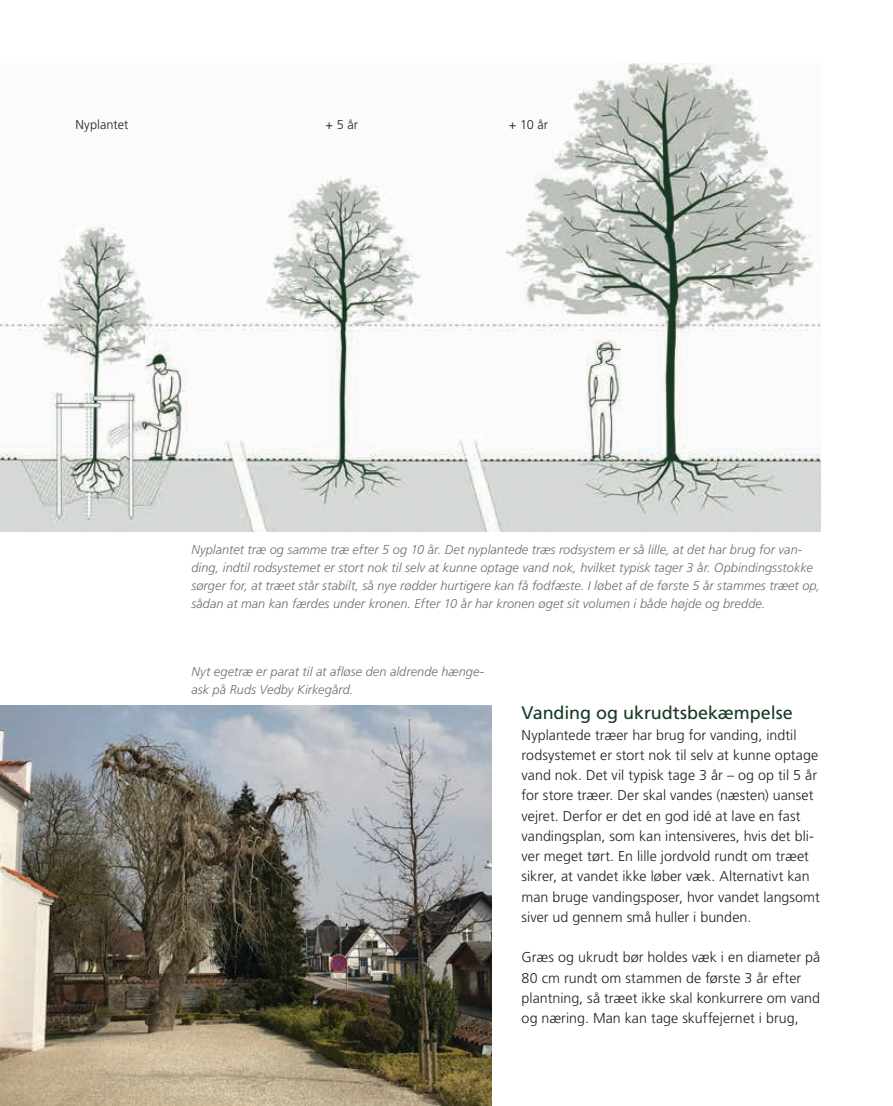
<style>
.page{position:relative;width:893px;height:1106px;background:#fff}
.page>*{position:absolute;margin:0;border:0;box-sizing:border-box;transform-origin:0 0}
.t1{font:18px "Frutiger LT Std";color:#173924}
.t2{font:300 14.25px/20.2px "Frutiger LT Std";color:#231f20}
.t3{font:italic 300 12.75px/18px "Frutiger LT Std";letter-spacing:.005em;color:#6d6f71}
.t4{font:300 12.75px "Frutiger LT Std";letter-spacing:.005em;color:#231f20}
</style>
<div class="page">
<img style="left:0;top:705px;width:492px;height:401px">
<img style="left:0;top:64px;width:821px;height:467px">
<p class="t4" style="left:75px;top:117px;width:54px">Nyplantet</p>
<p class="t4" style="left:326px;top:117px;width:34px">+ 5 år</p>
<p class="t4" style="left:509px;top:117px;width:41px">+ 10 år</p>
<p class="t3" style="left:191px;top:541px;width:630px">Nyplantet træ og samme træ efter 5 og 10 år. Det nyplantede træs rodsystem er så lille, at det har brug for van&shy;ding, indtil rodsystemet er stort nok til selv at kunne optage vand nok, hvilket typisk tager 3 år. Opbindingsstokke sørger for, at træet står stabilt, så nye rødder hurtigere kan få fodfæste. I løbet af de første 5 år stammes træet op, sådan at man kan færdes under kronen. Efter 10 år har kronen øget sit volumen i både højde og bredde.</p>
<p class="t3" style="left:191px;top:662px;width:294px">Nyt egetræ er parat til at afløse den aldrende hænge&shy;ask på Ruds Vedby Kirkegård.</p>
<p class="t1" style="left:522px;top:702px;width:273px">Vanding og ukrudtsbekæmpelse</p>
<p class="t2" style="left:522px;top:724px;width:300px">Nyplantede træer har brug for vanding, indtil rodsystemet er stort nok til selv at kunne optage vand nok. Det vil typisk tage 3 år – og op til 5 år for store træer. Der skal vandes (næsten) uanset vejret. Derfor er det en god idé at lave en fast vandingsplan, som kan intensiveres, hvis det bli&shy;ver meget tørt. En lille jordvold rundt om træet sikrer, at vandet ikke løber væk. Alternativt kan man bruge vandingsposer, hvor vandet langsomt siver ud gennem små huller i bunden.</p>
<p class="t2" style="left:522px;top:947px;width:300px">Græs og ukrudt bør holdes væk i en diameter på 80 cm rundt om stammen de første 3 år efter plantning, så træet ikke skal konkurrere om vand og næring. Man kan tage skuffejernet i brug,</p>
</div>
